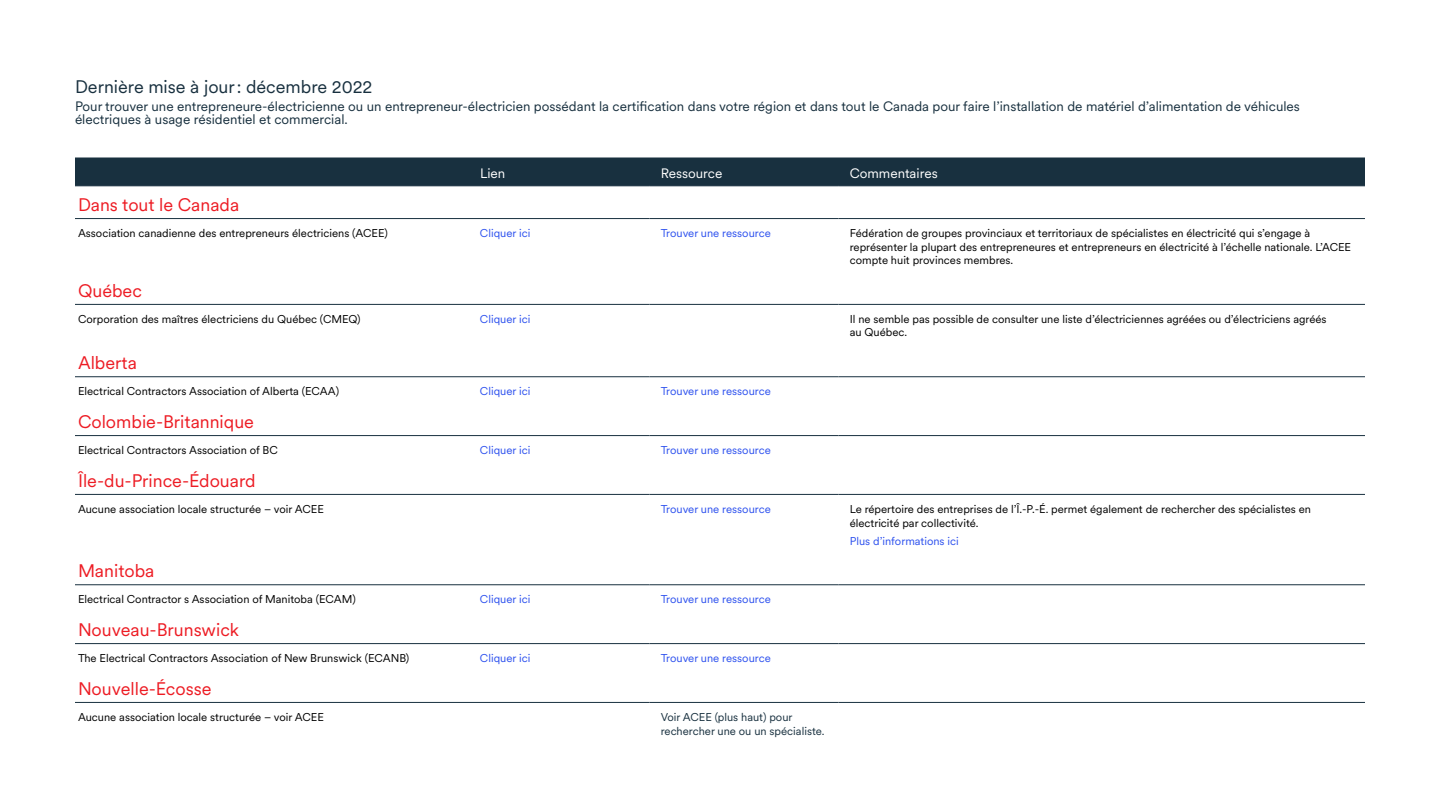
<style>
.page{position:relative;width:1440px;height:810px;background:#fff}
.page>*{position:absolute;margin:0;border:0;box-sizing:border-box;transform-origin:0 0}
.t1{font:18px "Circular";color:#ed1c24}
.t2{font:18px "Circular";color:#18303f}
.t3{font:13.5px/13.5px "Circular";color:#18303f}
.t4{font:13.5px "Circular";color:#fff}
.t5{font:11.25px/13.5px "Circular";color:#000}
.t6{font:11.25px "Circular";color:#2c50ee}
.t7{font:11.25px/13.5px "Circular";color:#18303f}
</style>
<div class="page">
<div style="left:75px;top:158px;width:1290px;height:27px;background:#18303f"></div>
<hr style="left:75px;top:218px;width:402px;height:1px;background:#18303f">
<hr style="left:477px;top:218px;width:173px;height:1px;background:#18303f">
<hr style="left:650px;top:218px;width:188px;height:1px;background:#18303f">
<hr style="left:838px;top:218px;width:527px;height:1px;background:#18303f">
<hr style="left:75px;top:376px;width:402px;height:1px;background:#18303f">
<hr style="left:477px;top:376px;width:173px;height:1px;background:#18303f">
<hr style="left:650px;top:376px;width:188px;height:1px;background:#18303f">
<hr style="left:838px;top:376px;width:527px;height:1px;background:#18303f">
<hr style="left:75px;top:435px;width:402px;height:1px;background:#18303f">
<hr style="left:477px;top:435px;width:173px;height:1px;background:#18303f">
<hr style="left:650px;top:435px;width:188px;height:1px;background:#18303f">
<hr style="left:838px;top:435px;width:527px;height:1px;background:#18303f">
<hr style="left:75px;top:494px;width:402px;height:1px;background:#18303f">
<hr style="left:477px;top:494px;width:173px;height:1px;background:#18303f">
<hr style="left:650px;top:494px;width:188px;height:1px;background:#18303f">
<hr style="left:838px;top:494px;width:527px;height:1px;background:#18303f">
<hr style="left:75px;top:584px;width:402px;height:1px;background:#18303f">
<hr style="left:477px;top:584px;width:173px;height:1px;background:#18303f">
<hr style="left:650px;top:584px;width:188px;height:1px;background:#18303f">
<hr style="left:838px;top:584px;width:527px;height:1px;background:#18303f">
<hr style="left:75px;top:643px;width:402px;height:1px;background:#18303f">
<hr style="left:477px;top:643px;width:173px;height:1px;background:#18303f">
<hr style="left:650px;top:643px;width:188px;height:1px;background:#18303f">
<hr style="left:838px;top:643px;width:527px;height:1px;background:#18303f">
<hr style="left:75px;top:702px;width:402px;height:1px;background:#18303f">
<hr style="left:477px;top:702px;width:173px;height:1px;background:#18303f">
<hr style="left:650px;top:702px;width:188px;height:1px;background:#18303f">
<hr style="left:838px;top:702px;width:527px;height:1px;background:#18303f">
<hr style="left:75px;top:185px;width:402px;height:1px;background:#18303f">
<hr style="left:477px;top:185px;width:173px;height:1px;background:#18303f">
<hr style="left:650px;top:185px;width:188px;height:1px;background:#18303f">
<hr style="left:838px;top:185px;width:527px;height:1px;background:#18303f">
<hr style="left:75px;top:304px;width:402px;height:1px;background:#18303f">
<hr style="left:477px;top:304px;width:173px;height:1px;background:#18303f">
<hr style="left:650px;top:304px;width:188px;height:1px;background:#18303f">
<hr style="left:838px;top:304px;width:527px;height:1px;background:#18303f">
<h1 class="t2" style="left:75px;top:74px;width:299px">Dernière mise à jour: décembre 2022</h1>
<p class="t3" style="left:75px;top:99px;width:1226px">Pour trouver une entrepreneure-électricienne ou un entrepreneur-électricien possédant la certification dans votre région et dans tout le Canada pour faire l’installation de matériel d’alimentation de véhicules électriques à usage résidentiel et commercial.</p>
<p class="t4" style="left:480px;top:165px;width:27px">Lien</p>
<p class="t4" style="left:661px;top:165px;width:63px">Ressource</p>
<p class="t4" style="left:850px;top:165px;width:89px">Commentaires</p>
<h1 class="t1" style="left:78px;top:193px;width:163px">Dans tout le Canada</h1>
<p class="t5" style="left:78px;top:226px;width:311px">Association canadienne des entrepreneurs électriciens (ACEE)</p>
<p class="t6" style="left:480px;top:226px;width:52px">Cliquer ici</p>
<p class="t6" style="left:661px;top:226px;width:112px">Trouver une ressource</p>
<p class="t5" style="left:850px;top:226px;width:503px">Fédération de groupes provinciaux et territoriaux de spécialistes en électricité qui s’engage à représenter la plupart des entrepreneures et entrepreneurs en électricité à l’échelle nationale. L’ACEE compte huit provinces membres.</p>
<h1 class="t1" style="left:78px;top:279px;width:65px">Québec</h1>
<p class="t5" style="left:78px;top:312px;width:284px">Corporation des maîtres électriciens du Québec (CMEQ)</p>
<p class="t6" style="left:480px;top:312px;width:52px">Cliquer ici</p>
<p class="t5" style="left:850px;top:312px;width:478px">Il ne semble pas possible de consulter une liste d’électriciennes agréées ou d’électriciens agréés au Québec.</p>
<h1 class="t1" style="left:78px;top:351px;width:60px">Alberta</h1>
<p class="t5" style="left:78px;top:384px;width:263px">Electrical Contractors Association of Alberta (ECAA)</p>
<p class="t6" style="left:480px;top:384px;width:52px">Cliquer ici</p>
<p class="t6" style="left:661px;top:384px;width:112px">Trouver une ressource</p>
<h1 class="t1" style="left:78px;top:410px;width:178px">Colombie-Britannique</h1>
<p class="t5" style="left:78px;top:443px;width:201px">Electrical Contractors Association of BC</p>
<p class="t6" style="left:480px;top:443px;width:52px">Cliquer ici</p>
<p class="t6" style="left:661px;top:443px;width:112px">Trouver une ressource</p>
<h1 class="t1" style="left:78px;top:469px;width:179px">Île-du-Prince-Édouard</h1>
<p class="t5" style="left:78px;top:502px;width:247px">Aucune association locale structurée – voir ACEE</p>
<p class="t6" style="left:661px;top:502px;width:112px">Trouver une ressource</p>
<p class="t5" style="left:850px;top:502px;width:463px">Le répertoire des entreprises de l’Î.-P.-É. permet également de rechercher des spécialistes en électricité par collectivité.</p>
<p class="t6" style="left:850px;top:533px;width:111px">Plus d’informations ici</p>
<h1 class="t1" style="left:78px;top:559px;width:78px">Manitoba</h1>
<p class="t5" style="left:78px;top:592px;width:279px">Electrical Contractor s Association of Manitoba (ECAM)</p>
<p class="t6" style="left:480px;top:592px;width:52px">Cliquer ici</p>
<p class="t6" style="left:661px;top:592px;width:112px">Trouver une ressource</p>
<h1 class="t1" style="left:78px;top:618px;width:163px">Nouveau-Brunswick</h1>
<p class="t5" style="left:78px;top:651px;width:333px">The Electrical Contractors Association of New Brunswick (ECANB)</p>
<p class="t6" style="left:480px;top:651px;width:52px">Cliquer ici</p>
<p class="t6" style="left:661px;top:651px;width:112px">Trouver une ressource</p>
<h1 class="t1" style="left:78px;top:677px;width:135px">Nouvelle-Écosse</h1>
<p class="t5" style="left:78px;top:710px;width:247px">Aucune association locale structurée – voir ACEE</p>
<p class="t7" style="left:661px;top:710px;width:165px">Voir ACEE (plus haut) pour rechercher une ou un spécialiste.</p>
</div>
